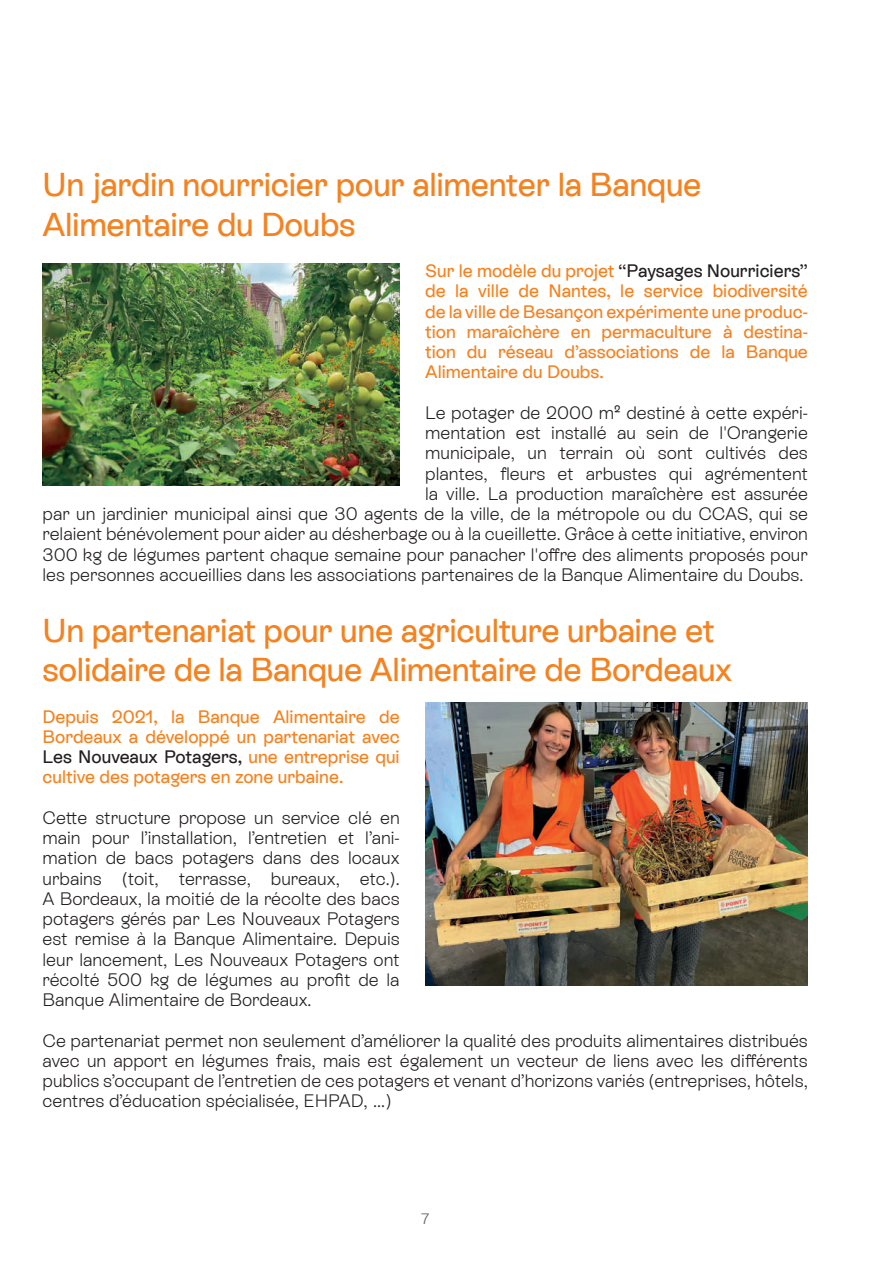
<style>
.page{position:relative;width:893px;height:1263px;background:#fff}
.page>*{position:absolute;margin:0;border:0;box-sizing:border-box;transform-origin:0 0}
.t1{font:500 33px/39.6px "ES Rebond Grotesque";letter-spacing:-.01em;color:#f58220}
.t2{font:300 18px/20.2px "ES Rebond Grotesque";color:#231f20;text-align:justify}
.t3{font:500 18px/20.2px "ES Rebond Grotesque";color:#f58220;text-align:justify}
.t4{font:300 15px "ES Rebond Grotesque";color:#5f5f69}
.s1{color:#231f20}
</style>
<div class="page">
<img style="left:43px;top:263px;width:357px;height:223px">
<img style="left:425px;top:702px;width:383px;height:284px">
<h1 class="t1" style="left:43px;top:163px;width:661px">Un jardin nourricier pour alimenter la Banque<br>Alimentaire du Doubs</h1>
<p class="t3" style="left:425px;top:260px;width:384px">Sur le modèle du projet <span class="s1">“Paysages Nourriciers” </span>de la ville de Nantes, le service biodiversité de la ville de Besançon expérimente une produc&shy;tion maraîchère en permaculture à destina&shy;tion du réseau d’associations de la Banque Alimentaire du Doubs.</p>
<p class="t2" style="left:43px;top:402px;width:767px;text-align:right">Le potager de 2000 m² destiné à cette expéri-<br>mentation est installé au sein de l'Orangerie<br>municipale, un terrain où sont cultivés des<br>plantes, fleurs et arbustes qui agrémentent<br>la ville. La production maraîchère est assurée<br>par un jardinier municipal ainsi que 30 agents de la ville, de la métropole ou du CCAS, qui se relaient bénévolement pour aider au désherbage ou à la cueillette. Grâce à cette initiative, environ 300 kg de légumes partent chaque semaine pour panacher l'offre des aliments proposés pour les personnes accueillies dans les associations partenaires de la Banque Alimentaire du Doubs.</p>
<h1 class="t1" style="left:43px;top:609px;width:691px">Un partenariat pour une agriculture urbaine et solidaire de la Banque Alimentaire de Bordeaux</h1>
<p class="t3" style="left:43px;top:705px;width:359px">Depuis 2021, la Banque Alimentaire de Bordeaux a développé un partenariat avec <span class="s1">Les Nouveaux Potagers,</span> une entreprise qui cultive des potagers en zone urbaine.</p>
<p class="t2" style="left:43px;top:807px;width:359px">Cette structure propose un service clé en main pour l’installation, l’entretien et l’ani&shy;mation de bacs potagers dans des locaux urbains (toit, terrasse, bureaux, etc.).<br>A Bordeaux, la moitié de la récolte des bacs potagers gérés par Les Nouveaux Potagers est remise à la Banque Alimentaire. Depuis leur lancement, Les Nouveaux Potagers ont récolté 500 kg de légumes au profit de la Banque Alimentaire de Bordeaux.</p>
<p class="t2" style="left:43px;top:1030px;width:767px">Ce partenariat permet non seulement d’améliorer la qualité des produits alimentaires distribués avec un apport en légumes frais, mais est également un vecteur de liens avec les différents publics s’occupant de l’entretien de ces potagers et venant d’horizons variés (entreprises, hôtels, centres d’éducation spécialisée, EHPAD, …)</p>
<p class="t4" style="left:421px;top:1208px;width:10px">7</p>
</div>
